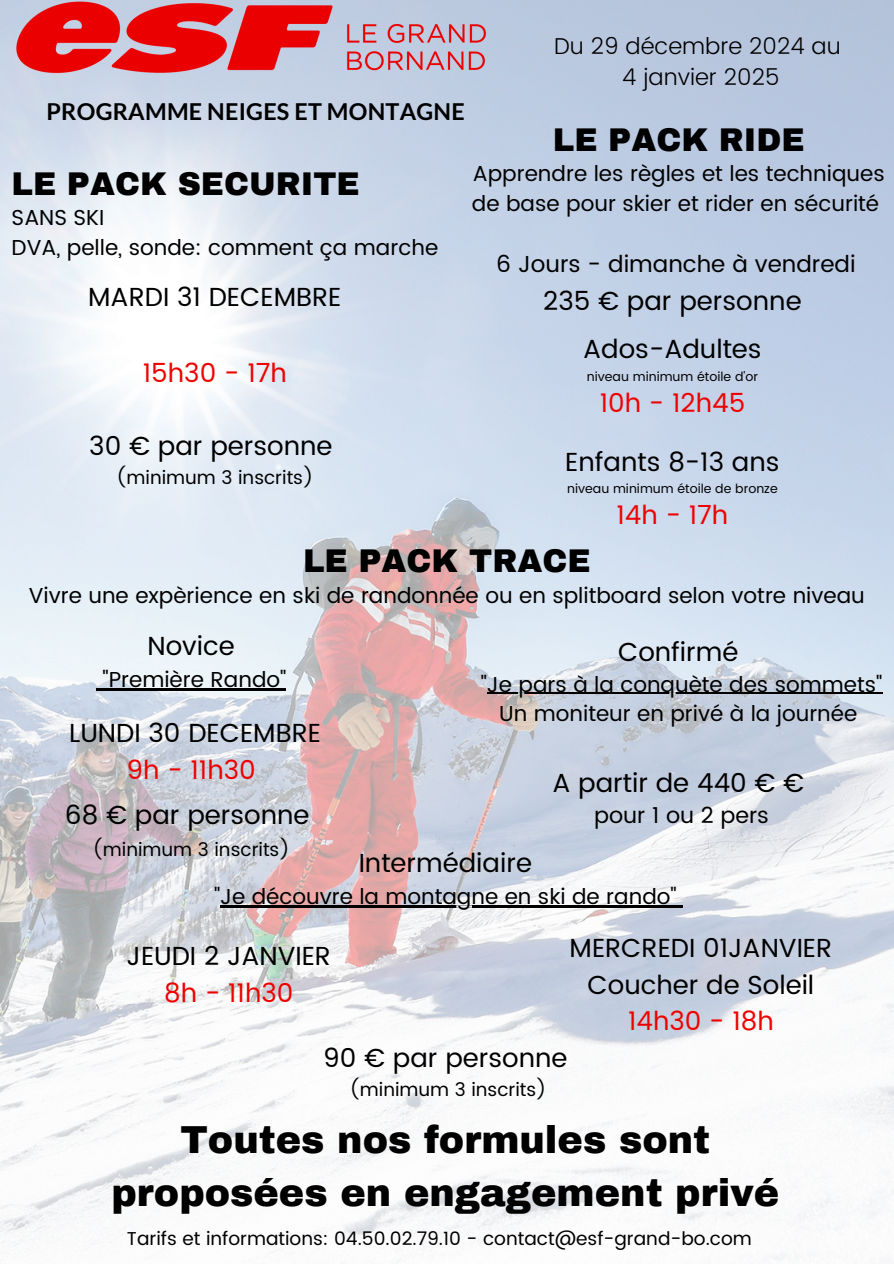
<style>
.page{position:relative;width:894px;height:1264px;background:#fff}
.page>*{position:absolute;margin:0;border:0;box-sizing:border-box;transform-origin:0 0}
.t1{font:900 38.1px/52.8px "Archivo";color:#000;text-align:center}
.t2{font:900 32.1px "Archivo";color:#000}
.t3{font:26.1px/36.5px "Poppins";color:#000;text-align:center}
.t4{font:26.1px "Poppins";color:#ee0200}
.t5{font:26.1px "Poppins";color:#ed0200}
.t6{font:700 23.25px "Lato";letter-spacing:.01em;color:#000}
.t7{font:23.1px "Poppins";color:#000}
.t8{font:300 22.95px/31.5px "Poppins";color:#000;text-align:center}
.t9{font:22.35px "Poppins";color:#000}
.t10{font:21.6px/29.2px "Poppins";color:#000}
.t11{font:18.6px "Poppins";color:#000}
.t12{font:12.6px "Poppins";color:#000}
.s1{color:#ed0200}
</style>
<div class="page">
<img style="left:0;top:0;width:893px;height:1261px">
<img style="left:3px;top:0;width:492px;height:79px">
<svg style="left:96px;top:688px;width:6px;height:2px"></svg>
<hr style="left:102px;top:688px;width:184px;height:2px;background:#000">
<hr style="left:220px;top:905px;width:379px;height:2px;background:#000">
<hr style="left:599px;top:905px;width:77px;height:2px;background:#000">
<svg style="left:676px;top:905px;width:7px;height:2px"></svg>
<hr style="left:487px;top:692px;width:395px;height:2px;background:#000">
<p class="t6" style="left:46px;top:97px;width:419px">PROGRAMME NEIGES ET MONTAGNE</p>
<h4 class="t2" style="left:12px;top:167px;width:349px">LE PACK SECURITE</h4>
<h4 class="t10" style="left:12px;top:203px;width:428px">SANS SKI<br>DVA, pelle, sonde: comment ça marche</h4>
<h5 class="t3" style="left:88px;top:279px;width:255px">MARDI 31 DECEMBRE</h5>
<h5 class="t5" style="left:143px;top:358px;width:145px">15h30 - 17h</h5>
<h2 class="t3" style="left:89px;top:428px;width:245px">30 € par personne</h2>
<h2 class="t11" style="left:116px;top:466px;width:199px">(minimum 3 inscrits)</h2>
<h5 class="t8" style="left:554px;top:30px;width:288px">Du 29 décembre 2024 au<br>4 janvier 2025</h5>
<h6 class="t2" style="left:552px;top:123px;width:253px">LE PACK RIDE</h6>
<h6 class="t10" style="left:472px;top:159px;width:414px">Apprendre les règles et les techniques de base pour skier et rider en sécurité</h6>
<h5 class="t7" style="left:496px;top:251px;width:361px">6 Jours - dimanche à vendredi</h5>
<h3 class="t3" style="left:543px;top:283px;width:260px">235 € par personne</h3>
<p class="t3" style="left:583px;top:331px;width:180px">Ados-Adultes</p>
<p class="t12" style="left:586px;top:369px;width:172px">niveau minimum étoile d'or</p>
<p class="t4" style="left:599px;top:388px;width:147px">10h - 12h45</p>
<p class="t3" style="left:565px;top:443px;width:216px">Enfants 8-13 ans</p>
<p class="t12" style="left:567px;top:481px;width:212px">niveau minimum étoile de bronze</p>
<p class="t4" style="left:616px;top:500px;width:113px">14h - 17h</p>
<h3 class="t2" style="left:303px;top:544px;width:289px">LE PACK TRACE</h3>
<h3 class="t10" style="left:29px;top:580px;width:837px">Vivre une expèrience en ski de randonnée ou en splitboard selon votre niveau</h3>
<h5 class="t3" style="left:147px;top:627px;width:89px">Novice</h5>
<h5 class="t10" style="left:102px;top:664px;width:185px">"Première Rando"</h5>
<h3 class="t3" style="left:69px;top:715px;width:253px">LUNDI 30 DECEMBRE<br><span class="s1">9h - 11h30</span></h3>
<h3 class="t3" style="left:65px;top:797px;width:246px">68 € par personne</h3>
<h6 class="t11" style="left:92px;top:838px;width:199px">(minimum 3 inscrits)</h6>
<h5 class="t3" style="left:618px;top:634px;width:122px">Confirmé</h5>
<h5 class="t10" style="left:480px;top:669px;width:403px">"Je pars à la conquète des sommets"</h5>
<h6 class="t10" style="left:499px;top:698px;width:359px">Un moniteur en privé à la journée</h6>
<h6 class="t3" style="left:552px;top:764px;width:253px">A partir de 440 € €</h6>
<h6 class="t9" style="left:594px;top:802px;width:176px">pour 1 ou 2 pers</h6>
<h5 class="t3" style="left:358px;top:845px;width:175px">Intermédiaire</h5>
<h5 class="t10" style="left:214px;top:882px;width:464px">"Je découvre la montagne en ski de rando"</h5>
<h3 class="t3" style="left:126px;top:938px;width:206px">JEUDI 2 JANVIER<br><span class="s1">8h - 11h30</span></h3>
<h1 class="t3" style="left:569px;top:930px;width:264px">MERCREDI 01JANVIER<br>Coucher de Soleil<br><span class="s1">14h30 - 18h</span></h1>
<h3 class="t3" style="left:323px;top:1039px;width:246px">90 € par personne</h3>
<h3 class="t11" style="left:349px;top:1078px;width:199px">(minimum 3 inscrits)</h3>
<h3 class="t1" style="left:111px;top:1113px;width:669px">Toutes nos formules sont proposées en engagement privé</h3>
<h5 class="t11" style="left:127px;top:1228px;width:626px">Tarifs et informations: 04.50.02.79.10 - contact@esf-grand-bo.com</h5>
</div>
